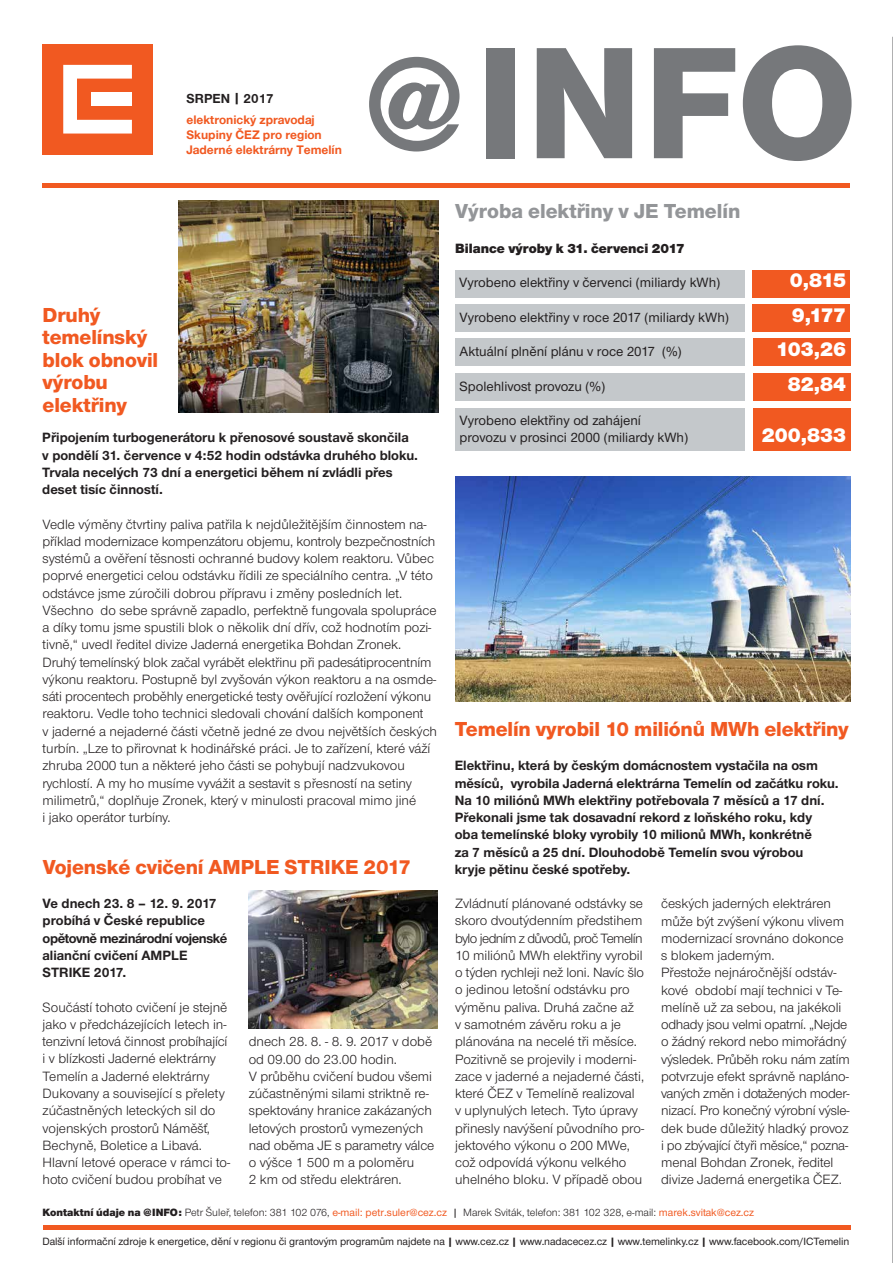
<style>
.page{position:relative;width:893px;height:1263px;background:#fff}
.page>*{position:absolute;margin:0;border:0;box-sizing:border-box;transform-origin:0 0}
.t1{font:800 165px "Nimbus CEZCE";color:#76787b}
.t2{font:800 21px/22.5px "Nimbus CEZOT";letter-spacing:-.005em;color:#f15921}
.t3{font:900 21px "Nimbus CEZOT";letter-spacing:-.05em;color:#fff}
.t4{font:800 21px "Nimbus CEZOT";color:#939598}
.t5{font:13.95px/17.2px "Nimbus CEZOT";color:#231f20}
.t6{font:700 13.95px/17.2px "Nimbus CEZOT";color:#231f20}
.t7{font:500 13.95px/17.2px "Nimbus CEZOT";color:#231f20}
.t8{font:900 13.95px "Nimbus CEZOT";color:#231f20}
.t9{font:700 13.5px "Nimbus CEZ";color:#231f20}
.t10{font:700 12.75px/15.3px "Nimbus CEZ";color:#f15921}
.t11{font:500 10.95px "Nimbus CEZOT";letter-spacing:-.005em;color:#231f20}
.t12{font:10.95px "Nimbus CEZOT";color:#231f20}
.s1{font-size:135px}
.s2{font-weight:900}
.s3{font-weight:500;color:#f15921}
.s4{font-family:"Nimbus CEZ";font-weight:500}
.s5{font-family:"Nimbus CEZ";font-weight:700}
</style>
<div class="page">
<hr style="left:892px;top:37px;width:1px;height:1226px;background:#636366">
<div style="left:42px;top:44px;width:111px;height:110px;background:#f15921"></div>
<svg style="left:63px;top:65px;width:69px;height:69px"></svg>
<div style="left:91px;top:92px;width:40px;height:14px;background:#fff"></div>
<hr style="left:43px;top:1225px;width:807px;height:4px;background:#f15921">
<img style="left:179px;top:201px;width:259px;height:212px">
<div style="left:455px;top:270px;width:289px;height:27px;background:#c4c8cb"></div>
<div style="left:455px;top:373px;width:289px;height:28px;background:#c4c8cb"></div>
<div style="left:455px;top:408px;width:289px;height:42px;background:#c4c8cb"></div>
<div style="left:752px;top:270px;width:98px;height:27px;background:#f15921"></div>
<div style="left:753px;top:373px;width:97px;height:28px;background:#f15921"></div>
<div style="left:753px;top:408px;width:97px;height:42px;background:#f15921"></div>
<div style="left:455px;top:304px;width:289px;height:28px;background:#c4c8cb"></div>
<div style="left:752px;top:304px;width:98px;height:28px;background:#f15921"></div>
<div style="left:455px;top:338px;width:289px;height:28px;background:#c4c8cb"></div>
<div style="left:753px;top:338px;width:97px;height:28px;background:#f15921"></div>
<hr style="left:43px;top:184px;width:807px;height:4px;background:#f15921">
<img style="left:455px;top:477px;width:395px;height:224px">
<img style="left:249px;top:891px;width:189px;height:138px">
<p class="t9" style="left:186px;top:90px;width:89px">SRPEN | 2017</p>
<p class="t10" style="left:186px;top:112px;width:157px">elektronický zpravodaj<br>Skupiny ČEZ pro region<br>Jaderné elektrárny Temelín</p>
<h1 class="t1" style="left:365px;top:8px;width:494px"><span class="s1">@</span>INFO</h1>
<h2 class="t4" style="left:455px;top:199px;width:287px">Výroba elektřiny v JE Temelín</h2>
<p class="t8" style="left:455px;top:240px;width:231px">Bilance výroby k 31. červenci 2017</p>
<p class="t7" style="left:459px;top:274px;width:263px">Vyrobeno elektřiny v červenci (miliardy kWh)</p>
<h2 class="t3" style="left:790px;top:268px;width:58px">0,815</h2>
<h2 class="t2" style="left:43px;top:303px;width:117px">Druhý temelínský blok obnovil výrobu elektřiny</h2>
<p class="t6" style="left:42px;top:429px;width:377px">Připojením turbogenerátoru k přenosové soustavě skončila v pondělí 31. července v 4:52 hodin odstávka druhého bloku.<br>Trvala necelých 73 dní a energetici během ní zvládli přes deset tisíc činností.</p>
<p class="t5" style="left:43px;top:515px;width:396px">Vedle výměny čtvrtiny paliva patřila k nejdůležitějším činnostem na&shy;příklad modernizace kompenzátoru objemu, kontroly bezpečnostních systémů a ověření těsnosti ochranné budovy kolem reaktoru. Vůbec poprvé energetici celou odstávku řídili ze speciálního centra. „V této odstávce jsme zúročili dobrou přípravu i změny posledních let.<br>Všechno do sebe správně zapadlo, perfektně fungovala spolupráce a díky tomu jsme spustili blok o několik dní dřív, což hodnotím pozi&shy;tivně,“ uvedl ředitel divize Jaderná energetika Bohdan Zronek.<br>Druhý temelínský blok začal vyrábět elektřinu při padesátiprocentním výkonu reaktoru. Postupně byl zvyšován výkon reaktoru a na osmde&shy;sáti procentech proběhly energetické testy ověřující rozložení výkonu reaktoru. Vedle toho technici sledovali chování dalších komponent<br>v jaderné a nejaderné části včetně jedné ze dvou největších českých turbín. „Lze to přirovnat k hodinářské práci. Je to zařízení, které váží zhruba 2000 tun a některé jeho části se pohybují nadzvukovou rychlostí. A my ho musíme vyvážit a sestavit s přesností na setiny milimetrů,“ doplňuje Zronek, který v minulosti pracoval mimo jiné<br>i jako operátor turbíny.</p>
<h2 class="t2" style="left:43px;top:855px;width:370px">Vojenské cvičení AMPLE STRIKE 2017</h2>
<p class="t6" style="left:43px;top:895px;width:186px">Ve dnech 23. 8 – 12. 9. 2017 probíhá v České republice opětovně mezinárodní vojenské alianční cvičení AMPLE<br>STRIKE 2017.</p>
<p class="t5" style="left:43px;top:998px;width:189px">Součástí tohoto cvičení je stejně jako v předcházejících letech in&shy;tenzivní letová činnost probíhající i v blízkosti Jaderné elektrárny<br>Temelín a Jaderné elektrárny<br>Dukovany a související s přelety zúčastněných leteckých sil do vojenských prostorů Náměšť,<br>Bechyně, Boletice a Libavá.<br>Hlavní letové operace v rámci to&shy;hoto cvičení budou probíhat ve</p>
<p class="t5" style="left:249px;top:1033px;width:187px">dnech 28. 8. - 8. 9. 2017 v době od 09.00 do 23.00 hodin.<br>V průběhu cvičení budou všemi zúčastněnými silami striktně re&shy;spektovány hranice zakázaných letových prostorů vymezených nad oběma JE s parametry válce o výšce 1 500 m a poloměru<br>2 km od středu elektráren.</p>
<p class="t7" style="left:459px;top:308px;width:271px">Vyrobeno elektřiny v roce 2017 (miliardy kWh)</p>
<h2 class="t3" style="left:792px;top:302px;width:56px">9,177</h2>
<p class="t7" style="left:460px;top:343px;width:224px">Aktuální plnění plánu v roce 2017 (%)</p>
<h2 class="t3" style="left:776px;top:337px;width:72px">103,26</h2>
<p class="t7" style="left:460px;top:377px;width:147px">Spolehlivost provozu (%)</p>
<p class="t7" style="left:460px;top:412px;width:230px">Vyrobeno elektřiny od zahájení provozu v prosinci 2000 (miliardy kWh)</p>
<h2 class="t3" style="left:788px;top:371px;width:60px">82,84</h2>
<h2 class="t3" style="left:762px;top:423px;width:86px">200,833</h2>
<h2 class="t2" style="left:455px;top:717px;width:395px">Temelín vyrobil 10 miliónů MWh elektřiny</h2>
<p class="t6" style="left:455px;top:757px;width:386px">Elektřinu, která by českým domácnostem vystačila na osm měsíců, vyrobila Jaderná elektrárna Temelín od začátku roku.<br>Na 10 miliónů MWh elektřiny potřebovala 7 měsíců a 17 dní.<br>Překonali jsme tak dosavadní rekord z loňského roku, kdy oba temelínské bloky vyrobily 10 milionů MWh, konkrétně<br>za 7 měsíců a 25 dní. Dlouhodobě Temelín svou výrobou<br>kryje pětinu české spotřeby.</p>
<p class="t5" style="left:455px;top:895px;width:190px">Zvládnutí plánované odstávky se skoro dvoutýdenním předstihem bylo jedním z důvodů, proč Temelín<br>10 miliónů MWh elektřiny vyrobil o týden rychleji než loni. Navíc šlo o jedinou letošní odstávku pro výměnu paliva. Druhá začne až<br>v samotném závěru roku a je plánována na necelé tři měsíce.<br>Pozitivně se projevily i moderni&shy;zace v jaderné a nejaderné části, které ČEZ v Temelíně realizoval<br>v uplynulých letech. Tyto úpravy přinesly navýšení původního pro&shy;jektového výkonu o 200 MWe, což odpovídá výkonu velkého uhelného bloku. V případě obou</p>
<p class="t5" style="left:661px;top:895px;width:190px">českých jaderných elektráren může být zvýšení výkonu vlivem modernizací srovnáno dokonce s blokem jaderným.<br>Přestože nejnáročnější odstáv&shy;kové období mají technici v Te&shy;melíně už za sebou, na jakékoli odhady jsou velmi opatrní. „Nejde o žádný rekord nebo mimořádný výsledek. Průběh roku nám zatím potvrzuje efekt správně napláno&shy;vaných změn i dotažených moder&shy;nizací. Pro konečný výrobní výsle&shy;dek bude důležitý hladký provoz i po zbývající čtyři měsíce,“ pozna&shy;menal Bohdan Zronek, ředitel divize Jaderná energetika ČEZ.</p>
<p class="t12" style="left:43px;top:1206px;width:713px"><span class="s2">Kontaktní údaje na @INFO:</span> Petr Šuleř, telefon: 381 102 076, <span class="s3">e-mail: petr.suler@cez.cz</span> <span class="s4">|</span> Marek Sviták, telefon: 381 102 328, e-mail: <span class="s3">marek.svitak@cez.cz</span></p>
<p class="t11" style="left:43px;top:1235px;width:808px">Další informační zdroje k energetice, dění v regionu či grantovým programům najdete na <span class="s5">|</span> www.cez.cz <span class="s5">|</span> www.nadacecez.cz <span class="s5">|</span> www.temelinky.cz <span class="s5">|</span> www.facebook.com/ICTemelin</p>
</div>
